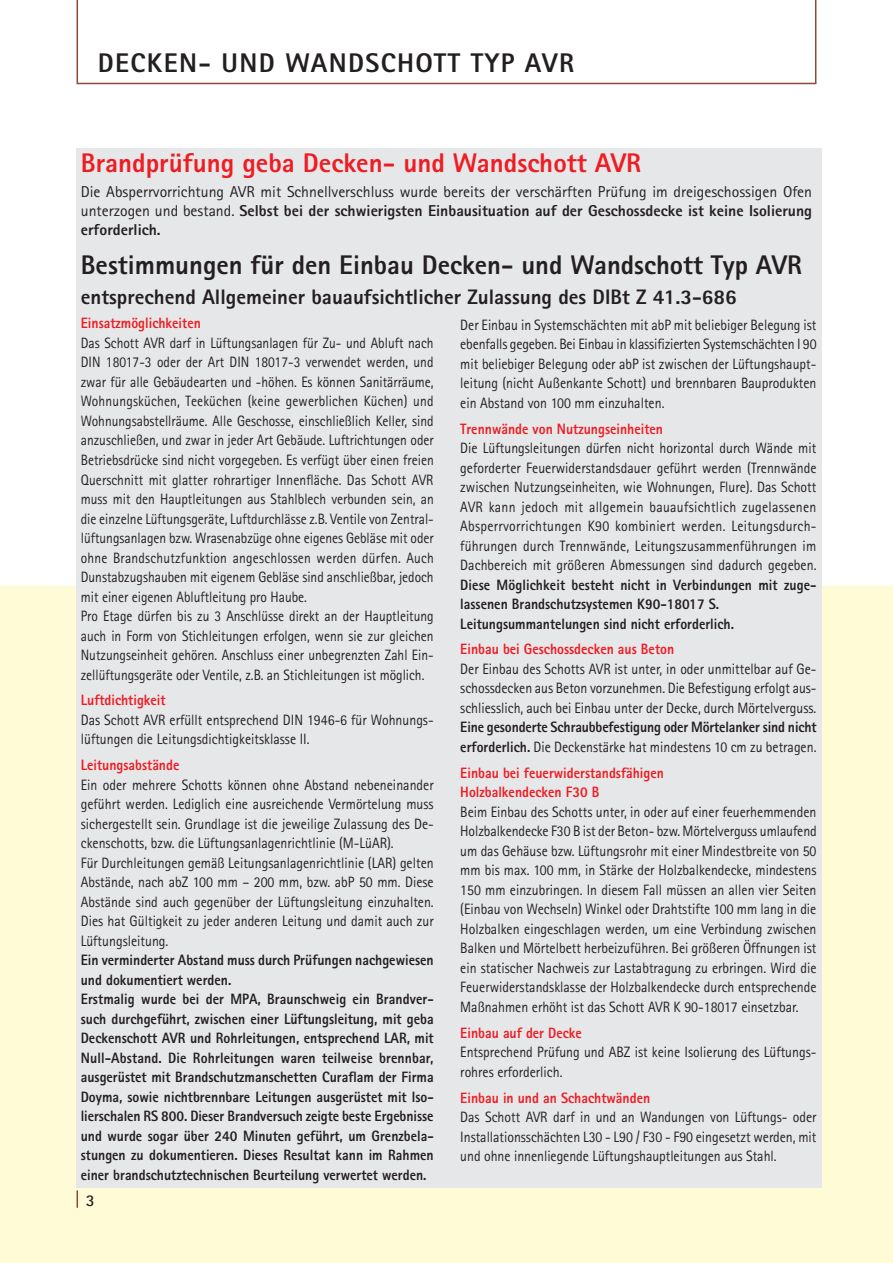
<style>
.page{position:relative;width:893px;height:1263px;background:#fff}
.page>*{position:absolute;margin:0;border:0;box-sizing:border-box;transform-origin:0 0}
.t1{font:800 27px "Rotis Sans Serif";color:#231f20}
.t2{font:800 27px "Rotis Sans Serif";color:#ee1d23}
.t3{font:800 27px "Rotis Sans Serif";letter-spacing:.05em;color:#231f20}
.t4{font:800 21px "Rotis Sans Serif";color:#231f20}
.t5{font:700 16.5px "Rotis Sans Serif";color:#231f20}
.t6{font:15.75px/18.9px "Rotis Sans Serif";color:#231f20;text-align:justify}
.t7{font:15px/19.5px "Rotis Sans Serif";color:#231f20;text-align:justify;scale:.92 1}
.t8{font:15px/19.5px "Rotis Sans Serif";color:#231f20;scale:.9 1}
.t9{font:800 15px/19.5px "Rotis Sans Serif";color:#231f20;scale:.92 1}
.t10{font:800 15px/19.5px "Rotis Sans Serif";color:#ee1d23;scale:.92 1}
.s1{font-weight:800}
.s2{font-weight:400}
</style>
<div class="page">
<div style="left:0;top:586px;width:893px;height:677px;background:#fffbd6"></div>
<svg style="left:77px;top:0;width:739px;height:84px"></svg>
<div style="left:77px;top:149px;width:745px;height:1039px;background:#e6e7e9"></div>
<svg style="left:77px;top:1190px;width:1px;height:18px"></svg>
<h1 class="t3" style="left:98px;top:46px;width:478px">DECKEN- UND WANDSCHOTT TYP AVR</h1>
<h1 class="t2" style="left:81px;top:145px;width:562px">Brandprüfung geba Decken- und Wandschott AVR</h1>
<p class="t6" style="left:81px;top:182px;width:733px">Die Absperrvorrichtung AVR mit Schnellverschluss wurde bereits der verschärften Prüfung im dreigeschossigen Ofen unterzogen und bestand. <span class="s1">Selbst bei der schwierigsten Einbausituation auf der Geschossdecke ist keine Isolierung erforderlich.</span></p>
<h1 class="t1" style="left:81px;top:248px;width:723px">Bestimmungen für den Einbau Decken- und Wandschott Typ AVR</h1>
<h2 class="t4" style="left:81px;top:283px;width:658px">entsprechend Allgemeiner bauaufsichtlicher Zulassung des DIBt Z 41.3-686</h2>
<p class="t10" style="left:81px;top:313px;width:132px">Einsatzmöglichkeiten</p>
<p class="t8" style="left:81px;top:333px;width:394px">Das Schott AVR darf in Lüftungsanlagen für Zu- und Abluft nach DIN 18017-3 oder der Art DIN 18017-3 verwendet werden, und zwar für alle Gebäudearten und -höhen. Es können Sanitärräume, Wohnungsküchen, Teeküchen (keine gewerblichen Küchen) und Wohnungsabstellräume. Alle Geschosse, einschließlich Keller, sind anzuschließen, und zwar in jeder Art Gebäude. Luftrichtungen oder Betriebsdrücke sind nicht vorgegeben. Es verfügt über einen freien Querschnitt mit glatter rohrartiger Innenfläche. Das Schott AVR muss mit den Hauptleitungen aus Stahlblech verbunden sein, an die einzelne Lüftungsgeräte, Luftdurchlässe z.B. Ventile von Zentral&shy;lüftungsanlagen bzw. Wrasenabzüge ohne eigenes Gebläse mit oder ohne Brandschutzfunktion angeschlossen werden dürfen. Auch Dunstabzugshauben mit eigenem Gebläse sind anschließbar, jedoch mit einer eigenen Abluftleitung pro Haube.<br>Pro Etage dürfen bis zu 3 Anschlüsse direkt an der Hauptleitung auch in Form von Stichleitungen erfolgen, wenn sie zur gleichen Nutzungseinheit gehören. Anschluss einer unbegrenzten Zahl Ein&shy;zellüftungsgeräte oder Ventile, z.B. an Stichleitungen ist möglich.</p>
<p class="t10" style="left:81px;top:690px;width:94px">Luftdichtigkeit</p>
<p class="t7" style="left:81px;top:710px;width:385px">Das Schott AVR erfüllt entsprechend DIN 1946-6 für Wohnungs&shy;lüftungen die Leitungsdichtigkeitsklasse II.</p>
<p class="t10" style="left:81px;top:755px;width:109px">Leitungsabstände</p>
<p class="t7" style="left:81px;top:775px;width:385px;text-align:left">Ein oder mehrere Schotts können ohne Abstand nebeneinander geführt werden. Lediglich eine ausreichende Vermörtelung muss sichergestellt sein. Grundlage ist die jeweilige Zulassung des De&shy;ckenschotts, bzw. die Lüftungsanlagenrichtlinie (M-LüAR).<br>Für Durchleitungen gemäß Leitungsanlagenrichtlinie (LAR) gelten Abstände, nach abZ 100 mm – 200 mm, bzw. abP 50 mm. Diese Abstände sind auch gegenüber der Lüftungsleitung einzuhalten.<br>Dies hat Gültigkeit zu jeder anderen Leitung und damit auch zur Lüftungsleitung.</p>
<p class="t9" style="left:81px;top:950px;width:385px">Ein verminderter Abstand muss durch Prüfungen nachgewiesen und dokumentiert werden.<br>Erstmalig wurde bei der MPA, Braunschweig ein Brandver&shy;such durchgeführt, zwischen einer Lüftungsleitung, mit geba Deckenschott AVR und Rohrleitungen, entsprechend LAR, mit Null-Abstand. Die Rohrleitungen waren teilweise brennbar, ausgerüstet mit Brandschutzmanschetten Curaflam der Firma Doyma, sowie nichtbrennbare Leitungen ausgerüstet mit Iso&shy;lierschalen RS 800. Dieser Brandversuch zeigte beste Ergebnisse und wurde sogar über 240 Minuten geführt, um Grenzbela&shy;stungen zu dokumentieren. Dieses Resultat kann im Rahmen einer brandschutztechnischen Beurteilung verwertet werden.</p>
<p class="t5" style="left:86px;top:1190px;width:10px">3</p>
<p class="t7" style="left:460px;top:315px;width:389px">Der Einbau in Systemschächten mit abP mit beliebiger Belegung ist ebenfalls gegeben. Bei Einbau in klassifizierten Systemschächten I 90 mit beliebiger Belegung oder abP ist zwischen der Lüftungshaupt&shy;leitung (nicht Außenkante Schott) und brennbaren Bauprodukten ein Abstand von 100 mm einzuhalten.</p>
<p class="t10" style="left:460px;top:418px;width:222px">Trennwände von Nutzungseinheiten</p>
<p class="t7" style="left:460px;top:438px;width:389px">Die Lüftungsleitungen dürfen nicht horizontal durch Wände mit geforderter Feuerwiderstandsdauer geführt werden (Trennwände zwischen Nutzungseinheiten, wie Wohnungen, Flure). Das Schott AVR kann jedoch mit allgemein bauaufsichtlich zugelassenen Absperrvorrichtungen K90 kombiniert werden. Leitungsdurch&shy;führungen durch Trennwände, Leitungszusammenführungen im Dachbereich mit größeren Abmessungen sind dadurch gegeben.</p>
<p class="t9" style="left:460px;top:574px;width:387px">Diese Möglichkeit besteht nicht in Verbindungen mit zuge&shy;lassenen Brandschutzsystemen K90-18017 S.<br>Leitungsummantelungen sind nicht erforderlich.</p>
<p class="t10" style="left:460px;top:639px;width:234px">Einbau bei Geschossdecken aus Beton</p>
<p class="t7" style="left:460px;top:659px;width:389px">Der Einbau des Schotts AVR ist unter, in oder unmittelbar auf Ge&shy;schossdecken aus Beton vorzunehmen. Die Befestigung erfolgt aus&shy;schliesslich, auch bei Einbau unter der Decke, durch Mörtelverguss.</p>
<p class="t9" style="left:460px;top:717px;width:389px">Eine gesonderte Schraubbefestigung oder Mörtelanker sind nicht erforderlich. <span class="s2">Die Deckenstärke hat mindestens 10 cm zu betragen.</span></p>
<p class="t10" style="left:460px;top:763px;width:223px">Einbau bei feuerwiderstandsfähigen<br>Holzbalkendecken F30 B</p>
<p class="t7" style="left:460px;top:802px;width:389px">Beim Einbau des Schotts unter, in oder auf einer feuerhemmenden Holzbalkendecke F30 B ist der Beton- bzw. Mörtelverguss umlaufend um das Gehäuse bzw. Lüftungsrohr mit einer Mindestbreite von 50 mm bis max. 100 mm, in Stärke der Holzbalkendecke, mindestens 150 mm einzubringen. In diesem Fall müssen an allen vier Seiten (Einbau von Wechseln) Winkel oder Drahtstifte 100 mm lang in die Holzbalken eingeschlagen werden, um eine Verbindung zwischen Balken und Mörtelbett herbeizuführen. Bei größeren Öffnungen ist ein statischer Nachweis zur Lastabtragung zu erbringen. Wird die Feuerwiderstandsklasse der Holzbalkendecke durch entsprechende Maßnahmen erhöht ist das Schott AVR K 90-18017 einsetzbar.</p>
<p class="t10" style="left:460px;top:1023px;width:134px">Einbau auf der Decke</p>
<p class="t7" style="left:460px;top:1042px;width:389px">Entsprechend Prüfung und ABZ ist keine Isolierung des Lüftungs&shy;rohres erforderlich.</p>
<p class="t10" style="left:460px;top:1087px;width:208px">Einbau in und an Schachtwänden</p>
<p class="t7" style="left:460px;top:1107px;width:389px">Das Schott AVR darf in und an Wandungen von Lüftungs- oder Installationsschächten L30 - L90 / F30 - F90 eingesetzt werden, mit und ohne innenliegende Lüftungshauptleitungen aus Stahl.</p>
</div>
